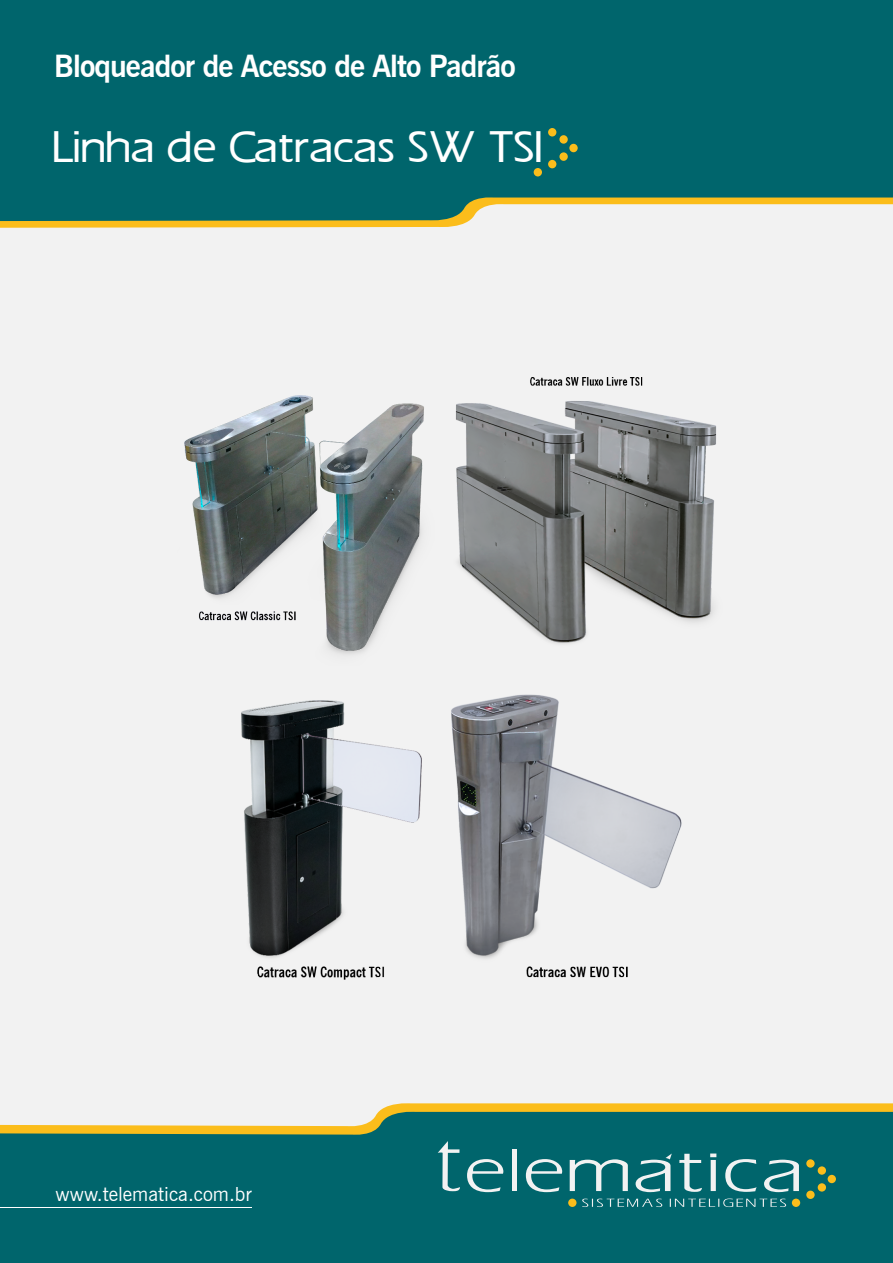
<style>
.page{position:relative;width:893px;height:1263px;background:#00656c}
.page>*{position:absolute;margin:0;border:0;box-sizing:border-box;transform-origin:0 0}
.t1{font:42px "Eros Bold SWFTE";letter-spacing:-.01em;color:#fff}
.t2{font:700 30.45px "News Gothic BT";letter-spacing:-.03em;color:#fff}
.t3{font:19.5px "News Gothic BT";color:#fff}
</style>
<div class="page">
<svg style="left:467px;top:1159px;width:36px;height:33px"></svg>
<div style="left:512px;top:1149px;width:5px;height:42px;background:#f2f2f2"></div>
<svg style="left:526px;top:1159px;width:36px;height:33px"></svg>
<svg style="left:570px;top:1159px;width:58px;height:32px"></svg>
<svg style="left:679px;top:1154px;width:23px;height:38px"></svg>
<svg style="left:438px;top:1141px;width:22px;height:50px"></svg>
<svg style="left:710px;top:1153px;width:6px;height:38px"></svg>
<svg style="left:725px;top:1159px;width:32px;height:33px"></svg>
<svg style="left:764px;top:1160px;width:35px;height:32px"></svg>
<svg style="left:636px;top:1153px;width:36px;height:39px"></svg>
<div style="left:568px;top:1198px;width:8px;height:9px;background:#fbbd1b;border-radius:50%"></div>
<div style="left:806px;top:1159px;width:9px;height:9px;background:#fbbd1b;border-radius:50%"></div>
<svg style="left:806px;top:1190px;width:9px;height:9px"></svg>
<div style="left:792px;top:1198px;width:8px;height:9px;background:#fbbd1b;border-radius:50%"></div>
<div style="left:818px;top:1166px;width:8px;height:9px;background:#fbbd1b;border-radius:50%"></div>
<div style="left:818px;top:1183px;width:8px;height:8px;background:#fbbd1b;border-radius:50%"></div>
<div style="left:828px;top:1175px;width:8px;height:8px;background:#fbbd1b;border-radius:50%"></div>
<svg style="left:582px;top:1198px;width:204px;height:9px"></svg>
<hr style="left:0;top:1207px;width:252px;height:1px;background:#fff">
<svg style="left:0;top:1128px;width:378px;height:7px;fill:#fbbd1b"></svg>
<svg style="left:470px;top:197px;width:423px;height:5px;fill:#fbbd1b"></svg>
<div style="left:548px;top:128px;width:8px;height:8px;background:#fbbd1b;border-radius:50%"></div>
<div style="left:548px;top:160px;width:8px;height:8px;background:#fbbd1b;border-radius:50%"></div>
<div style="left:534px;top:168px;width:8px;height:8px;background:#fbbd1b;border-radius:50%"></div>
<div style="left:559px;top:135px;width:9px;height:9px;background:#fbbd1b;border-radius:50%"></div>
<div style="left:559px;top:152px;width:9px;height:9px;background:#fbbd1b;border-radius:50%"></div>
<div style="left:569px;top:144px;width:9px;height:8px;background:#fbbd1b;border-radius:50%"></div>
<div style="left:0;top:202px;width:893px;height:926px;background:#f2f2f2"></div>
<img style="left:165px;top:355px;width:564px;height:310px">
<img style="left:202px;top:688px;width:506px;height:310px">
<p class="t2" style="left:54px;top:48px;width:463px">Bloqueador de Acesso de Alto Padrão</p>
<h1 class="t1" style="left:54px;top:122px;width:493px">Linha de Catracas SW TSI</h1>
<p class="t3" style="left:56px;top:1182px;width:198px">www.telematica.com.br</p>
</div>
